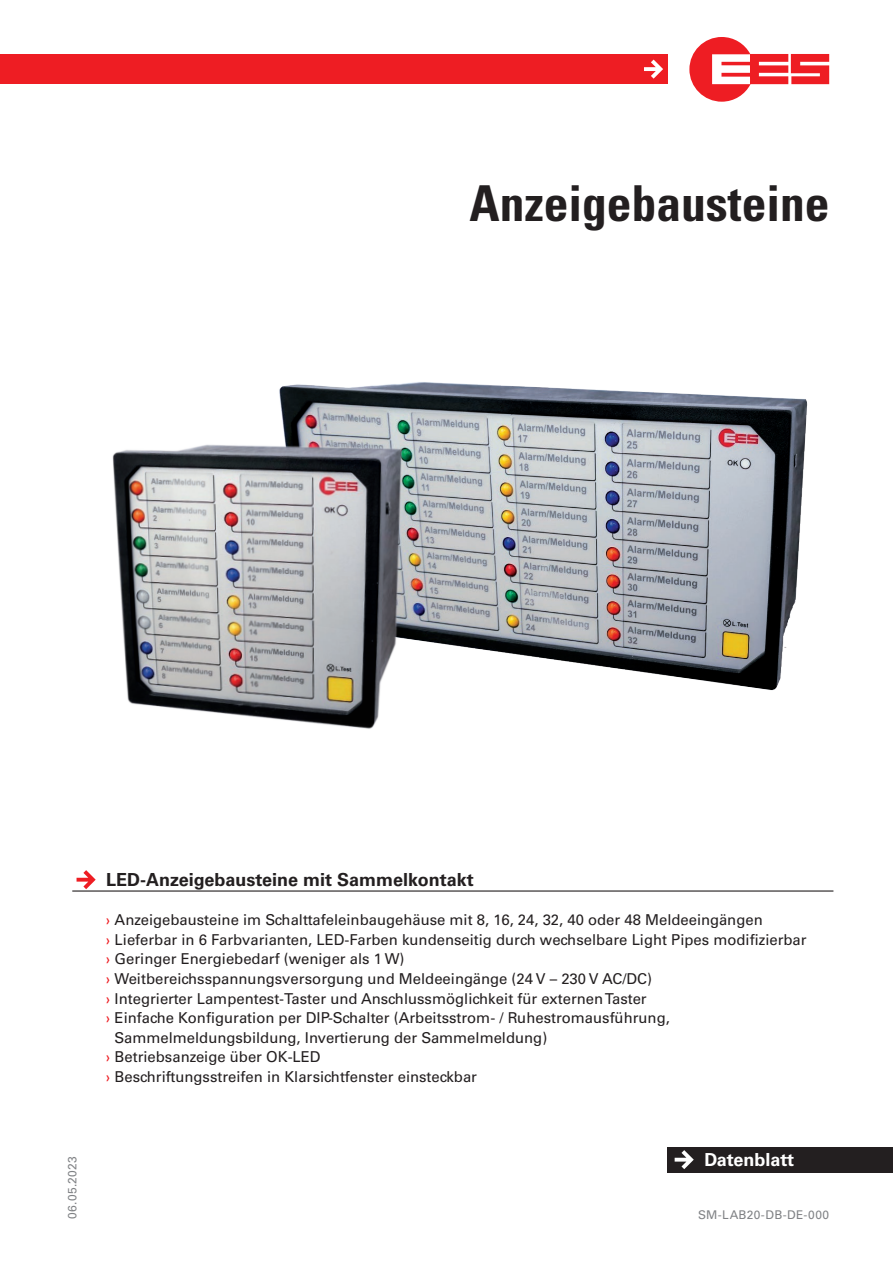
<style>
.page{position:relative;width:893px;height:1263px;background:#fff}
.page>*{position:absolute;margin:0;border:0;box-sizing:border-box;transform-origin:0 0}
.t1{font:700 condensed 49.5px "Univers LT Std";color:#231f20}
.flies_headlines{font:700 18px "Univers LT Std";color:#231f20}
.t2{font:700 18px "Univers LT Std";color:#fff}
.merkmale{font:15px "Univers LT Std";color:#231f20}
.t3{font:12px "Univers LT Std";letter-spacing:.025em;color:#808285}
.s1{color:#ee1d23}
</style>
<div class="page">
<svg style="left:689px;top:37px;width:140px;height:65px"></svg>
<div style="left:0;top:54px;width:668px;height:30px;background:#ee1d23"></div>
<svg style="left:644px;top:60px;width:19px;height:19px"></svg>
<div style="left:668px;top:1147px;width:225px;height:25px;background:#231f20"></div>
<svg style="left:675px;top:1150px;width:19px;height:19px"></svg>
<hr style="left:72px;top:890px;width:761px;height:1px;background:#231f20">
<svg style="left:77px;top:870px;width:19px;height:19px"></svg>
<img style="left:279px;top:382px;width:529px;height:309px">
<img style="left:112px;top:423px;width:323px;height:306px">
<h1 class="t1" style="left:469px;top:173px;width:362px">Anzeigebausteine</h1>
<p class="t3" style="left:65px;top:1219px;width:64px;rotate:-90deg">06.05.2023</p>
<p class="flies_headlines" style="left:106px;top:869px;width:369px">LED-Anzeigebausteine mit Sammelkontakt</p>
<p class="merkmale" style="left:106px;top:911px;width:658px"><span class="s1">›</span> Anzeigebausteine im Schalttafeleinbaugehäuse mit 8, 16, 24, 32, 40 oder 48 Meldeeingängen</p>
<p class="merkmale" style="left:106px;top:931px;width:702px"><span class="s1">›</span> Lieferbar in 6 Farbvarianten, LED-Farben kundenseitig durch wechselbare Light Pipes modifizierbar</p>
<p class="merkmale" style="left:106px;top:950px;width:300px"><span class="s1">›</span> Geringer Energiebedarf (weniger als 1 W)</p>
<p class="merkmale" style="left:106px;top:970px;width:547px"><span class="s1">›</span> Weitbereichsspannungsversorgung und Meldeeingänge (24 V – 230 V AC/DC)</p>
<p class="merkmale" style="left:106px;top:989px;width:542px"><span class="s1">›</span> Integrierter Lampentest-Taster und Anschlussmöglichkeit für externen Taster</p>
<p class="merkmale" style="left:106px;top:1009px;width:565px"><span class="s1">›</span> Einfache Konfiguration per DIP-Schalter (Arbeitsstrom- / Ruhestromausführung,</p>
<p class="merkmale" style="left:115px;top:1028px;width:434px">Sammelmeldungsbildung, Invertierung der Sammelmeldung)</p>
<p class="merkmale" style="left:106px;top:1048px;width:216px"><span class="s1">›</span> Betriebsanzeige über OK-LED</p>
<p class="merkmale" style="left:106px;top:1067px;width:372px"><span class="s1">›</span> Beschriftungsstreifen in Klarsichtfenster einsteckbar</p>
<p class="t2" style="left:704px;top:1149px;width:91px">Datenblatt</p>
<p class="t3" style="left:698px;top:1207px;width:133px">SM-LAB20-DB-DE-000</p>
</div>
